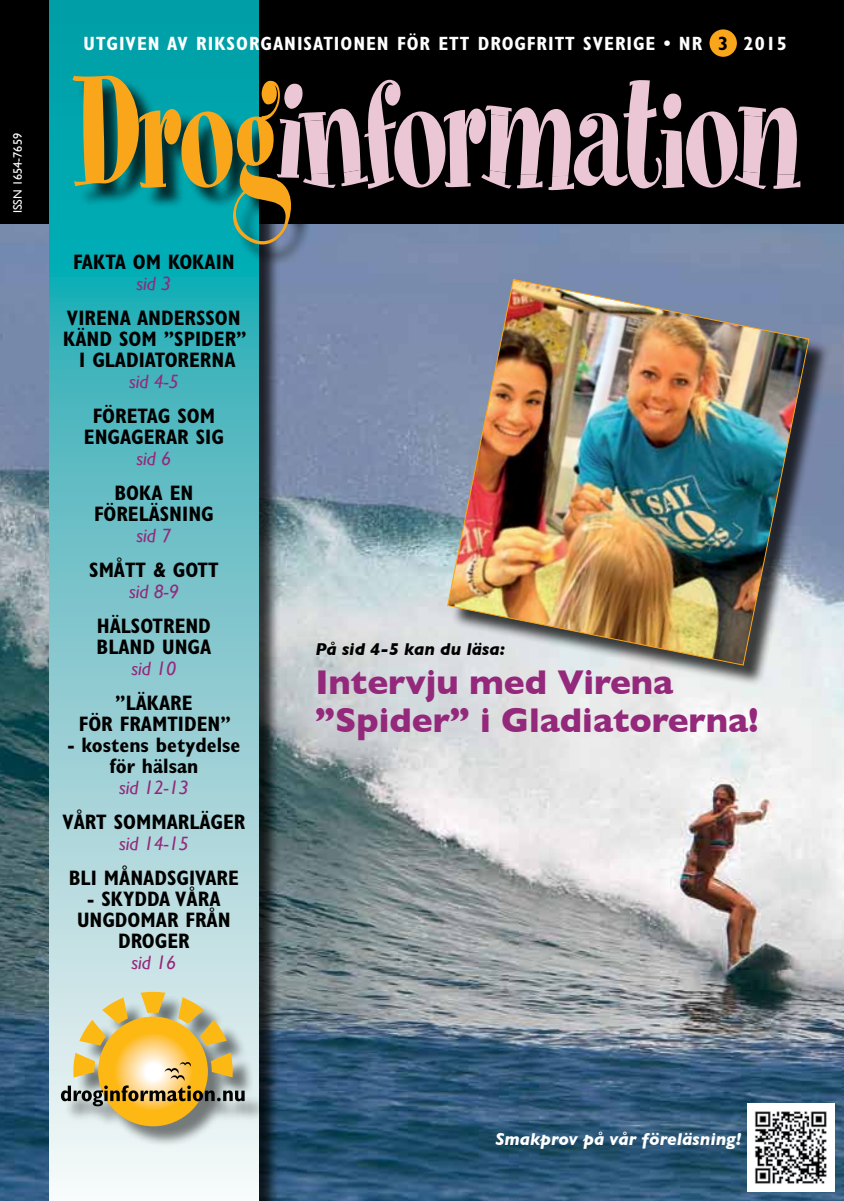
<style>
.page{position:relative;width:844px;height:1201px;background:#fff}
.page>*{position:absolute;margin:0;border:0;box-sizing:border-box;transform-origin:0 0}
.t1{font:700 35px/38.5px "Gill Sans";color:#94287b}
.t2{font:700 condensed 21px/21px "Gill Sans";color:#000;text-align:center}
.t3{font:700 condensed 19.25px "Gill Sans";letter-spacing:.05em;color:#fff}
.t4{font:italic 19.25px "Gill Sans";color:#94287b}
.t5{font:italic 700 17.5px "Gill Sans";color:#fff}
.t6{font:italic 700 17.5px "Gill Sans";color:#000}
.t7{font:12.25px "Gill Sans";color:#fff}
.s1{color:#000}
</style>
<div class="page">
<img style="left:0;top:223px;width:843px;height:977px">
<div style="left:0;top:0;width:843px;height:223px;background:#000"></div>
<div style="left:52px;top:0;width:228px;height:1200px;background:#000;opacity:.75"></div>
<svg style="left:50px;top:0;width:208px;height:1200px;background:#77c6cc"></svg>
<div style="left:709px;top:29px;width:27px;height:28px;background:#faa61a;border-radius:50%"></div>
<div style="left:76px;top:78px;width:745px;height:188px;background:#000;opacity:.75"></div>
<svg style="left:73px;top:76px;width:727px;height:168px"></svg>
<div style="left:64px;top:994px;width:200px;height:153px;background:#000;opacity:.5"></div>
<svg style="left:98px;top:1016px;width:110px;height:110px;background:#fcbc27"></svg>
<svg style="left:140px;top:991px;width:25px;height:22px"></svg>
<svg style="left:79px;top:997px;width:49px;height:48px;background:#e1cd84"></svg>
<svg style="left:178px;top:997px;width:49px;height:48px;background:#d5c077"></svg>
<svg style="left:61px;top:1052px;width:183px;height:54px;background:#c6ad6d"></svg>
<img style="left:747px;top:1103px;width:87px;height:88px">
<div style="left:450px;top:282px;width:380px;height:404px;background:#000;opacity:.75"></div>
<img style="left:447px;top:279px;width:362px;height:386px">
<p class="t7" style="left:10px;top:213px;width:82px;rotate:-90deg">ISSN 1654-7659</p>
<p class="t3" style="left:84px;top:32px;width:704px">UTGIVEN AV RIKSORGANISATIONEN FÖR ETT DROGFRITT SVERIGE • N R <span class="s1">3</span> 2015</p>
<p class="t2" style="left:73px;top:251px;width:163px">FAKTA OM KOKAIN</p>
<p class="t4" style="left:136px;top:272px;width:36px">sid 3</p>
<p class="t2" style="left:63px;top:307px;width:185px">VIRENA ANDERSSON<br>KÄND SOM ”SPIDER”<br>I GLADIATORERNA</p>
<p class="t4" style="left:129px;top:370px;width:51px">sid 4-5</p>
<p class="t2" style="left:84px;top:405px;width:140px">FÖRETAG SOM<br>ENGAGERAR SIG</p>
<p class="t4" style="left:136px;top:447px;width:36px">sid 6</p>
<p class="t2" style="left:94px;top:482px;width:119px">BOKA EN<br>FÖRELÄSNING</p>
<p class="t4" style="left:136px;top:524px;width:36px">sid 7</p>
<p class="t2" style="left:89px;top:559px;width:131px">SMÅTT &amp; GOTT</p>
<p class="t4" style="left:129px;top:580px;width:51px">sid 8-9</p>
<p class="t2" style="left:96px;top:615px;width:116px;text-align:left">HÄLSOTREND<br>BLAND UNGA</p>
<p class="t4" style="left:131px;top:657px;width:46px">sid 10</p>
<p class="t2" style="left:79px;top:692px;width:153px">”LÄKARE<br>FÖR FRAMTIDEN”</p>
<p class="t2" style="left:67px;top:734px;width:174px">- KOSTENS BETYDELSE<br>FÖR HÄLSAN</p>
<p class="t4" style="left:119px;top:776px;width:71px">sid 12-13</p>
<p class="t2" style="left:62px;top:811px;width:184px">VÅRT SOMMARLÄGER</p>
<p class="t4" style="left:119px;top:832px;width:71px">sid 14-15</p>
<p class="t2" style="left:69px;top:867px;width:172px">BLI MÅNADSGIVARE</p>
<p class="t2" style="left:77px;top:888px;width:155px">- SKYDDA VÅRA<br>UNGDOMAR FRÅN<br>DROGER</p>
<p class="t4" style="left:131px;top:951px;width:46px">sid 16</p>
<p class="t6" style="left:315px;top:639px;width:191px">På sid 4-5 kan du läsa:</p>
<h1 class="t1" style="left:315px;top:662px;width:444px">Intervju med Virena ”Spider” i Gladiatorerna!</h1>
<p class="t5" style="left:495px;top:1128px;width:247px">Smakprov på vår föreläsning!</p>
</div>
